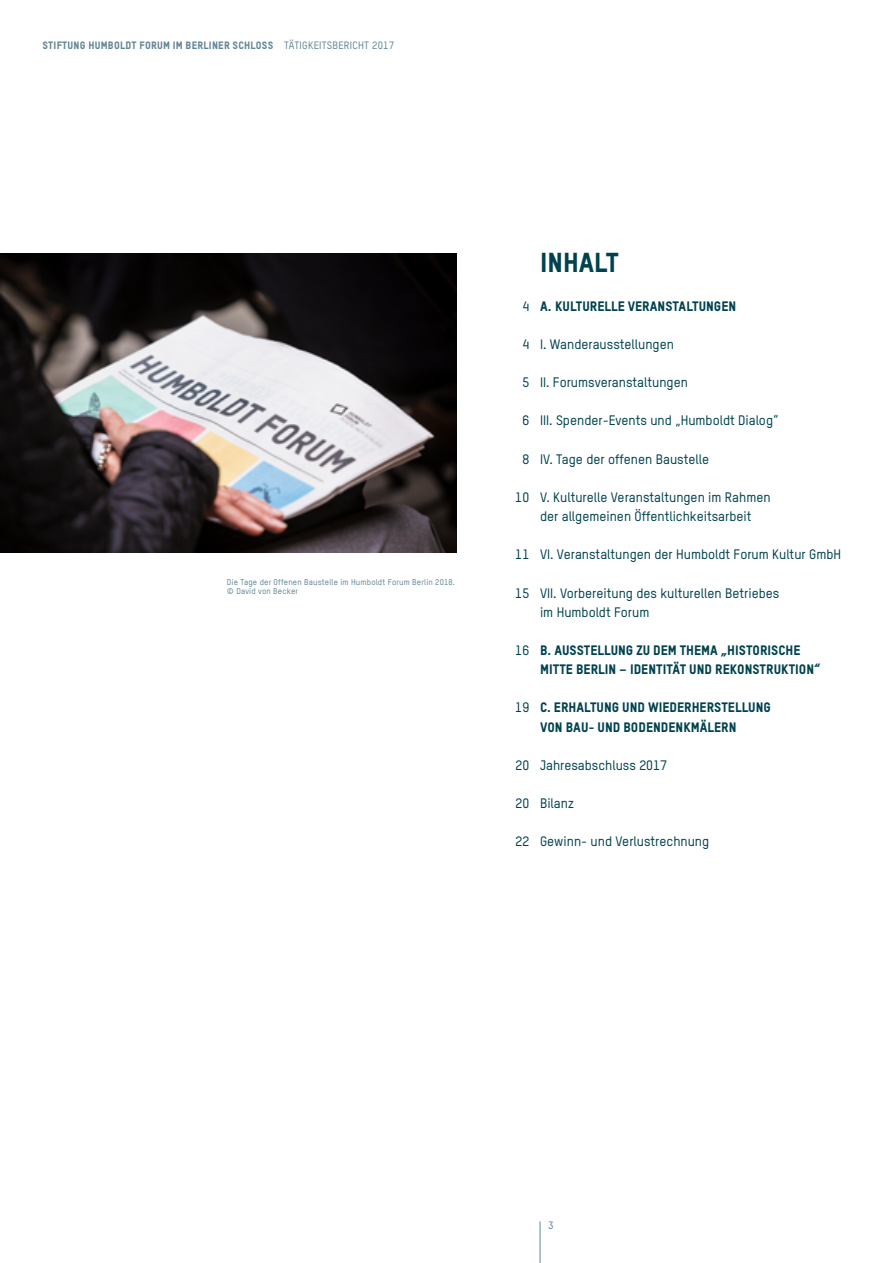
<style>
.page{position:relative;width:893px;height:1263px;background:#fff}
.page>*{position:absolute;margin:0;border:0;box-sizing:border-box;transform-origin:0 0}
.t1{font:27px "TSTARPRO Headline";color:#00424f}
.t2{font:500 13.5px/19.2px "TSTARPRO";color:#00424f}
.t3{font:13.5px/19.2px "TSTARPRO Headline";color:#00424f}
.t4{font:10.5px "TSTARPRO Headline";letter-spacing:.02em;color:#628695}
.t5{font:500 10.5px "TSTARPRO";color:#628695}
.t6{font:500 8.25px/9.6px "TSTARPRO";letter-spacing:.02em;color:#628695}
.s1{font-family:"TSTARPRO";font-weight:500}
</style>
<div class="page">
<hr style="left:540px;top:1221px;width:1px;height:42px;background:#628695">
<img style="left:0;top:253px;width:457px;height:299px">
<p class="t4" style="left:43px;top:39px;width:353px">STIFTUNG HUMBOLDT FORUM IM BERLINER SCHLOSS <span class="s1">TÄTIGKEITSBERICHT 2017</span></p>
<p class="t6" style="left:227px;top:577px;width:229px">Die Tage der Offenen Baustelle im Humboldt Forum Berlin 2018. © David von Becker</p>
<p class="t2" style="left:522px;top:295px;width:8px">4</p>
<p class="t2" style="left:522px;top:334px;width:8px">4</p>
<p class="t2" style="left:522px;top:372px;width:8px">5</p>
<p class="t2" style="left:522px;top:410px;width:8px">6</p>
<p class="t2" style="left:522px;top:449px;width:8px">8</p>
<p class="t2" style="left:515px;top:487px;width:16px">10</p>
<p class="t2" style="left:515px;top:544px;width:16px">11</p>
<p class="t2" style="left:515px;top:583px;width:16px">15</p>
<p class="t2" style="left:515px;top:640px;width:16px">16</p>
<p class="t2" style="left:515px;top:697px;width:16px">19</p>
<p class="t2" style="left:515px;top:755px;width:16px">20</p>
<p class="t2" style="left:515px;top:793px;width:16px">20</p>
<p class="t2" style="left:515px;top:831px;width:16px">22</p>
<h1 class="t1" style="left:540px;top:246px;width:80px">INHALT</h1>
<p class="t3" style="left:540px;top:296px;width:198px">A. KULTURELLE VERANSTALTUNGEN</p>
<p class="t2" style="left:540px;top:334px;width:135px">I. Wanderausstellungen</p>
<p class="t2" style="left:540px;top:372px;width:149px">II. Forumsveranstaltungen</p>
<p class="t2" style="left:540px;top:410px;width:240px">III. Spender-Events und „Humboldt Dialog“</p>
<p class="t2" style="left:540px;top:449px;width:171px">IV. Tage der offenen Baustelle</p>
<p class="t2" style="left:540px;top:487px;width:232px">V. Kulturelle Veranstaltungen im Rahmen der allgemeinen Öffentlichkeitsarbeit</p>
<p class="t2" style="left:540px;top:544px;width:303px">VI. Veranstaltungen der Humboldt Forum Kultur GmbH</p>
<p class="t2" style="left:540px;top:583px;width:241px">VII. Vorbereitung des kulturellen Betriebes im Humboldt Forum</p>
<p class="t3" style="left:540px;top:640px;width:282px">B. AUSSTELLUNG ZU DEM THEMA „HISTORISCHE<br>MITTE BERLIN – IDENTITÄT UND REKONSTRUKTION“</p>
<p class="t3" style="left:540px;top:698px;width:232px">C. ERHALTUNG UND WIEDERHERSTELLUNG<br>VON BAU- UND BODENDENKMÄLERN</p>
<p class="t2" style="left:540px;top:755px;width:128px">Jahresabschluss 2017</p>
<p class="t2" style="left:540px;top:793px;width:35px">Bilanz</p>
<p class="t2" style="left:540px;top:831px;width:171px">Gewinn- und Verlustrechnung</p>
<p class="t5" style="left:548px;top:1218px;width:7px">3</p>
</div>
